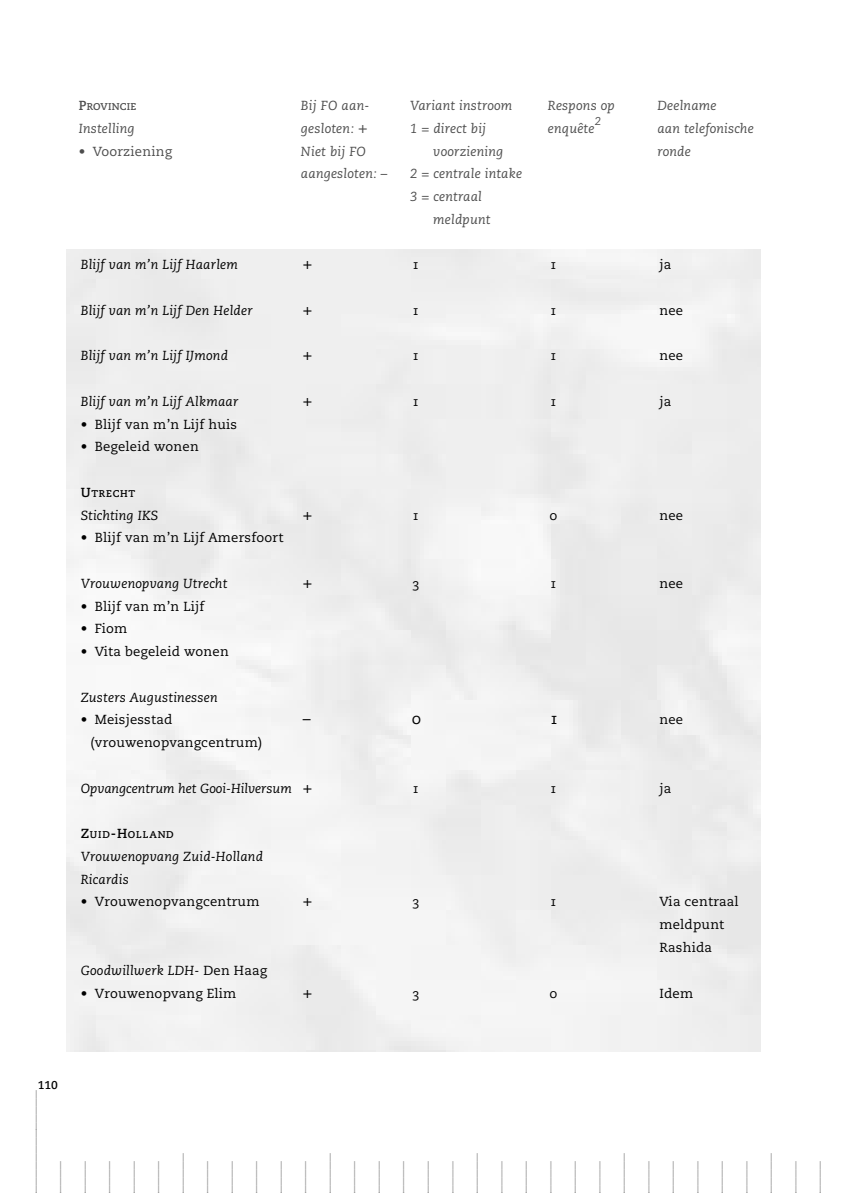
<style>
.page{position:relative;width:847px;height:1193px;background:#fff}
.page>*{position:absolute;margin:0;border:0;box-sizing:border-box;transform-origin:0 0}
.t1{font:15.75px/24.5px "Caecilia Roman Os F";color:#999}
.t2{font:15.75px "Caecilia Roman SC";color:#000}
.t3{font:13.12px/22.8px "Caecilia Roman Os F";letter-spacing:.015em;color:#000}
.t4{font:italic 13.12px/22.8px "Caecilia";letter-spacing:.015em;color:#000}
.t5{font:italic 13.12px "Caecilia";letter-spacing:.015em;color:#4d4d4d}
.t6{font:13.12px "Caecilia";letter-spacing:.015em;color:#4d4d4d}
.t7{font:700 11.38px "Caecilia";color:#000}
.t8{font:italic 11.38px "Caecilia";color:#4d4d4d}
.t9{font:700 9.8px "Caecilia";letter-spacing:.08em;color:#000}
.t10{font:700 9.8px "Caecilia";letter-spacing:.025em;color:#4d4d4d}
.s1{font-size:13.12px}
.s2{font-family:"Caecilia Roman SC";font-style:normal;font-size:15.75px}
.s3{font-family:"Caecilia Roman Os F";font-style:normal}
</style>
<div class="page">
<div style="left:66px;top:249px;width:695px;height:803px;background:#efefef"></div>
<p class="t10" style="left:79px;top:103px;width:59px"><span class="s1">P</span>ROVINCIE</p>
<p class="t5" style="left:301px;top:100px;width:70px">Bij FO aan-</p>
<p class="t5" style="left:410px;top:100px;width:104px">Variant instroom</p>
<p class="t5" style="left:548px;top:100px;width:69px">Respons op</p>
<p class="t5" style="left:657px;top:100px;width:61px">Deelname</p>
<p class="t5" style="left:79px;top:123px;width:57px">Instelling</p>
<p class="t5" style="left:301px;top:123px;width:68px">gesloten: <span class="s2">+</span></p>
<p class="t5" style="left:410px;top:123px;width:78px">1 = direct bij</p>
<p class="t5" style="left:548px;top:123px;width:48px">enquête</p>
<p class="t8" style="left:595px;top:116px;width:8px">2</p>
<p class="t5" style="left:657px;top:123px;width:98px">aan telefonische</p>
<p class="t6" style="left:79px;top:145px;width:95px">• Voorziening</p>
<p class="t5" style="left:301px;top:145px;width:67px">Niet bij FO</p>
<p class="t5" style="left:433px;top:145px;width:71px">voorziening</p>
<p class="t5" style="left:657px;top:145px;width:35px">ronde</p>
<p class="t5" style="left:301px;top:168px;width:88px">aangesloten: –</p>
<p class="t5" style="left:410px;top:168px;width:114px">2 = centrale intake</p>
<p class="t5" style="left:410px;top:191px;width:73px">3 = centraal</p>
<p class="t5" style="left:433px;top:214px;width:59px">meldpunt</p>
<p class="t4" style="left:81px;top:255px;width:159px">Blijf van m’n Lijf Haarlem</p>
<p class="t2" style="left:303px;top:255px;width:11px">+</p>
<p class="t3" style="left:412px;top:255px;width:9px">1</p>
<p class="t3" style="left:550px;top:255px;width:9px">1</p>
<p class="t3" style="left:659px;top:255px;width:13px">ja</p>
<p class="t4" style="left:81px;top:300px;width:173px">Blijf van m’n Lijf Den Helder</p>
<p class="t2" style="left:303px;top:300px;width:11px">+</p>
<p class="t3" style="left:412px;top:300px;width:9px">1</p>
<p class="t3" style="left:550px;top:300px;width:9px">1</p>
<p class="t3" style="left:659px;top:300px;width:25px">nee</p>
<p class="t4" style="left:81px;top:346px;width:149px">Blijf van m’n Lijf IJmond</p>
<p class="t2" style="left:303px;top:346px;width:11px">+</p>
<p class="t3" style="left:412px;top:346px;width:9px">1</p>
<p class="t3" style="left:550px;top:346px;width:9px">1</p>
<p class="t3" style="left:659px;top:346px;width:25px">nee</p>
<p class="t4" style="left:81px;top:391px;width:159px">Blijf van m’n Lijf Alkmaar</p>
<p class="t2" style="left:303px;top:391px;width:11px">+</p>
<p class="t3" style="left:412px;top:391px;width:9px">1</p>
<p class="t3" style="left:550px;top:391px;width:9px">1</p>
<p class="t3" style="left:659px;top:391px;width:13px">ja</p>
<p class="t3" style="left:81px;top:414px;width:158px">• Blijf van m’n Lijf huis</p>
<p class="t3" style="left:81px;top:437px;width:120px">• Begeleid wonen</p>
<p class="t9" style="left:81px;top:489px;width:56px"><span class="s1">U</span>TRECHT</p>
<p class="t4" style="left:81px;top:505px;width:79px">Stichting IKS</p>
<p class="t2" style="left:303px;top:505px;width:11px">+</p>
<p class="t3" style="left:412px;top:505px;width:9px">1</p>
<p class="t3" style="left:550px;top:505px;width:9px">0</p>
<p class="t3" style="left:659px;top:505px;width:25px">nee</p>
<p class="t3" style="left:81px;top:528px;width:204px">• Blijf van m’n Lijf Amersfoort</p>
<p class="t4" style="left:81px;top:573px;width:148px">Vrouwenopvang Utrecht</p>
<p class="t2" style="left:303px;top:573px;width:11px">+</p>
<p class="t3" style="left:412px;top:573px;width:9px">3</p>
<p class="t3" style="left:550px;top:573px;width:9px">1</p>
<p class="t3" style="left:659px;top:573px;width:25px">nee</p>
<p class="t3" style="left:81px;top:596px;width:125px">• Blijf van m’n Lijf</p>
<p class="t3" style="left:81px;top:619px;width:48px">• Fiom</p>
<p class="t3" style="left:81px;top:641px;width:150px">• Vita begeleid wonen</p>
<p class="t4" style="left:81px;top:687px;width:139px">Zusters Augustinessen</p>
<p class="t3" style="left:81px;top:710px;width:93px">• Meisjesstad</p>
<p class="t2" style="left:303px;top:710px;width:9px">–</p>
<p class="t2" style="left:412px;top:710px;width:10px">0</p>
<p class="t2" style="left:550px;top:710px;width:10px">1</p>
<p class="t3" style="left:659px;top:710px;width:25px">nee</p>
<p class="t3" style="left:91px;top:732px;width:173px">(vrouwenopvangcentrum)</p>
<p class="t4" style="left:81px;top:778px;width:233px">Opvangcentrum het Gooi-Hilversum <span class="s2">+</span></p>
<p class="t3" style="left:412px;top:778px;width:9px">1</p>
<p class="t3" style="left:550px;top:778px;width:9px">1</p>
<p class="t3" style="left:659px;top:778px;width:13px">ja</p>
<p class="t9" style="left:81px;top:831px;width:95px"><span class="s1">Z</span>UID<span class="s1">-H</span>OLLAND</p>
<p class="t4" style="left:81px;top:846px;width:184px">Vrouwenopvang Zuid-Holland<br>Ricardis</p>
<p class="t3" style="left:81px;top:892px;width:180px">• Vrouwenopvangcentrum</p>
<p class="t2" style="left:303px;top:892px;width:11px">+</p>
<p class="t3" style="left:412px;top:892px;width:9px">3</p>
<p class="t3" style="left:550px;top:892px;width:9px">1</p>
<p class="t3" style="left:659px;top:892px;width:81px">Via centraal meldpunt<br>Rashida</p>
<p class="t4" style="left:81px;top:960px;width:188px">Goodwillwerk LDH- <span class="s3">Den Haag</span></p>
<p class="t3" style="left:81px;top:983px;width:157px">• Vrouwenopvang Elim</p>
<p class="t2" style="left:303px;top:983px;width:11px">+</p>
<p class="t3" style="left:412px;top:983px;width:9px">3</p>
<p class="t3" style="left:550px;top:983px;width:9px">0</p>
<p class="t3" style="left:659px;top:983px;width:35px">Idem</p>
<p class="t7" style="left:38px;top:1080px;width:22px">110</p>
<p class="t1" style="left:18px;top:1192px;width:104px;rotate:-90deg">_____________ ____<br>____<br>____<br>____<br>____<br>_____<br>____<br>____<br>____<br>____<br>____<br>_____<br>____<br>____<br>____<br>____<br>____<br>_____<br>____<br>____<br>____<br>____<br>____<br>_____<br>____<br>____<br>____<br>____<br>____<br>_____<br>____<br>____</p>
</div>
